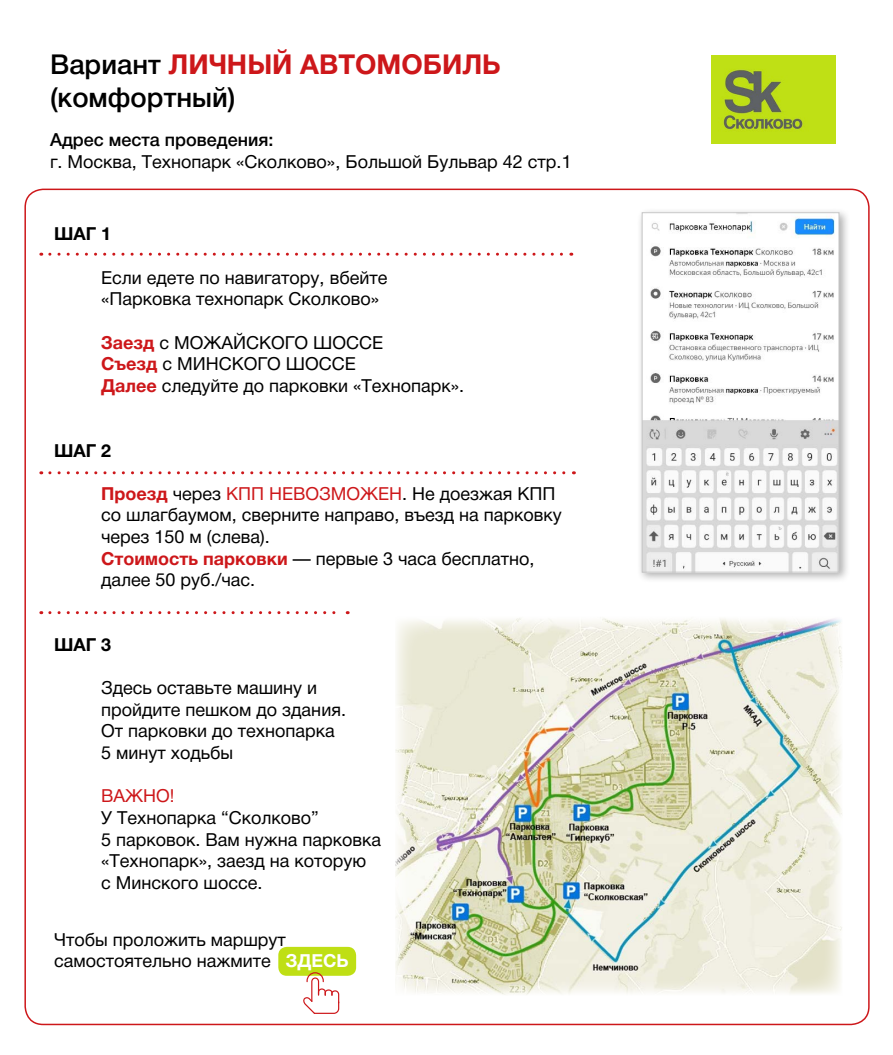
<style>
.page{position:relative;width:893px;height:1055px;background:#fff}
.page>*{position:absolute;margin:0;border:0;box-sizing:border-box;transform-origin:0 0}
.Описание_проезда{font:700 27.45px "Helvetica Neue Cyr";color:#cd171a}
.Описание_проезда-2{font:500 27.45px "Helvetica Neue Cyr";color:#000}
.Описание_проезда_отс{font:18px/21.6px "Helvetica Neue Cyr";color:#000}
.Описание_проезда-3{font:18px "Helvetica Neue Cyr";color:#000}
.Описание_проезда-4{font:500 18px "Helvetica Neue Cyr";color:#000}
.Полужирный{font:700 18px "Helvetica Neue Cyr";color:#000}
.Описание_проезда_отс-2{font:18px "Helvetica Neue Cyr";color:#cd171a}
.s1{font-weight:500;color:#000}
.s2{font-weight:700;color:#cd171a}
.s3{color:#cd171a}
.s4{font-weight:700;color:#fff}
</style>
<div class="page">
<img style="left:712px;top:55px;width:124px;height:89px">
<svg style="left:50px;top:253px;width:522px;height:3px"></svg>
<svg style="left:50px;top:471px;width:524px;height:3px"></svg>
<svg style="left:50px;top:611px;width:298px;height:3px"></svg>
<div style="left:636px;top:207px;width:214px;height:376px;background:#000;opacity:.32"></div>
<img style="left:644px;top:214px;width:193px;height:356px">
<div style="left:642px;top:212px;width:197px;height:360px;border:1px solid #c6c6c6"></div>
<img style="left:395px;top:618px;width:447px;height:377px">
<div style="left:278px;top:946px;width:78px;height:29px;background:#bfdf14;border-radius:9px"></div>
<svg style="left:303px;top:972px;width:36px;height:41px"></svg>
<p class="Описание_проезда" style="left:50px;top:49px;width:452px"><span class="s1">Вариант</span> ЛИЧНЫЙ АВТОМОБИЛЬ</p>
<p class="Описание_проезда-2" style="left:50px;top:82px;width:187px">(комфортный)</p>
<p class="Описание_проезда-4" style="left:50px;top:130px;width:225px">Адрес места проведения:</p>
<p class="Описание_проезда-3" style="left:50px;top:151px;width:523px">г. Москва, Технопарк «Сколково», Большой Бульвар 42 стр.1</p>
<p class="Полужирный" style="left:54px;top:224px;width:59px">ШАГ 1</p>
<p class="Описание_проезда_отс" style="left:101px;top:267px;width:288px">Если едете по навигатору, вбейте</p>
<p class="Описание_проезда_отс" style="left:101px;top:288px;width:280px">«Парковка технопарк Сколково»</p>
<p class="Описание_проезда_отс" style="left:101px;top:331px;width:284px"><span class="s2">Заезд</span> с МОЖАЙСКОГО ШОССЕ</p>
<p class="Описание_проезда_отс" style="left:101px;top:353px;width:256px"><span class="s2">Съезд</span> с МИНСКОГО ШОССЕ</p>
<p class="Описание_проезда_отс" style="left:101px;top:375px;width:365px"><span class="s2">Далее</span> следуйте до парковки «Технопарк».</p>
<p class="Полужирный" style="left:54px;top:440px;width:59px">ШАГ 2</p>
<p class="Описание_проезда_отс" style="left:101px;top:483px;width:462px"><span class="s2">Проезд</span> через <span class="s3">КПП НЕВОЗМОЖЕН</span>. Не доезжая КПП со шлагбаумом, сверните направо, въезд на парковку через 150 м (слева).</p>
<p class="Описание_проезда_отс" style="left:101px;top:547px;width:435px"><span class="s2">Стоимость парковки</span> — первые 3 часа бесплатно, далее 50 руб./час.</p>
<p class="Полужирный" style="left:54px;top:634px;width:59px">ШАГ 3</p>
<p class="Описание_проезда_отс" style="left:101px;top:677px;width:218px">Здесь оставьте машину и</p>
<p class="Описание_проезда_отс" style="left:101px;top:699px;width:246px">пройдите пешком до здания.</p>
<p class="Описание_проезда_отс" style="left:101px;top:720px;width:235px">От парковки до технопарка</p>
<p class="Описание_проезда_отс" style="left:101px;top:742px;width:134px">5 минут ходьбы</p>
<p class="Описание_проезда_отс-2" style="left:101px;top:786px;width:75px">ВАЖНО!</p>
<p class="Описание_проезда_отс" style="left:101px;top:807px;width:219px">У Технопарка “Сколково”</p>
<p class="Описание_проезда_отс" style="left:101px;top:828px;width:282px">5 парковок. Вам нужна парковка «Технопарк», заезд на которую</p>
<p class="Описание_проезда_отс" style="left:101px;top:871px;width:163px">с Минского шоссе.</p>
<p class="Описание_проезда-3" style="left:54px;top:929px;width:233px">Чтобы проложить маршрут</p>
<p class="Описание_проезда-3" style="left:54px;top:951px;width:296px">самостоятельно нажмите <span class="s4">ЗДЕСЬ</span></p>
</div>
